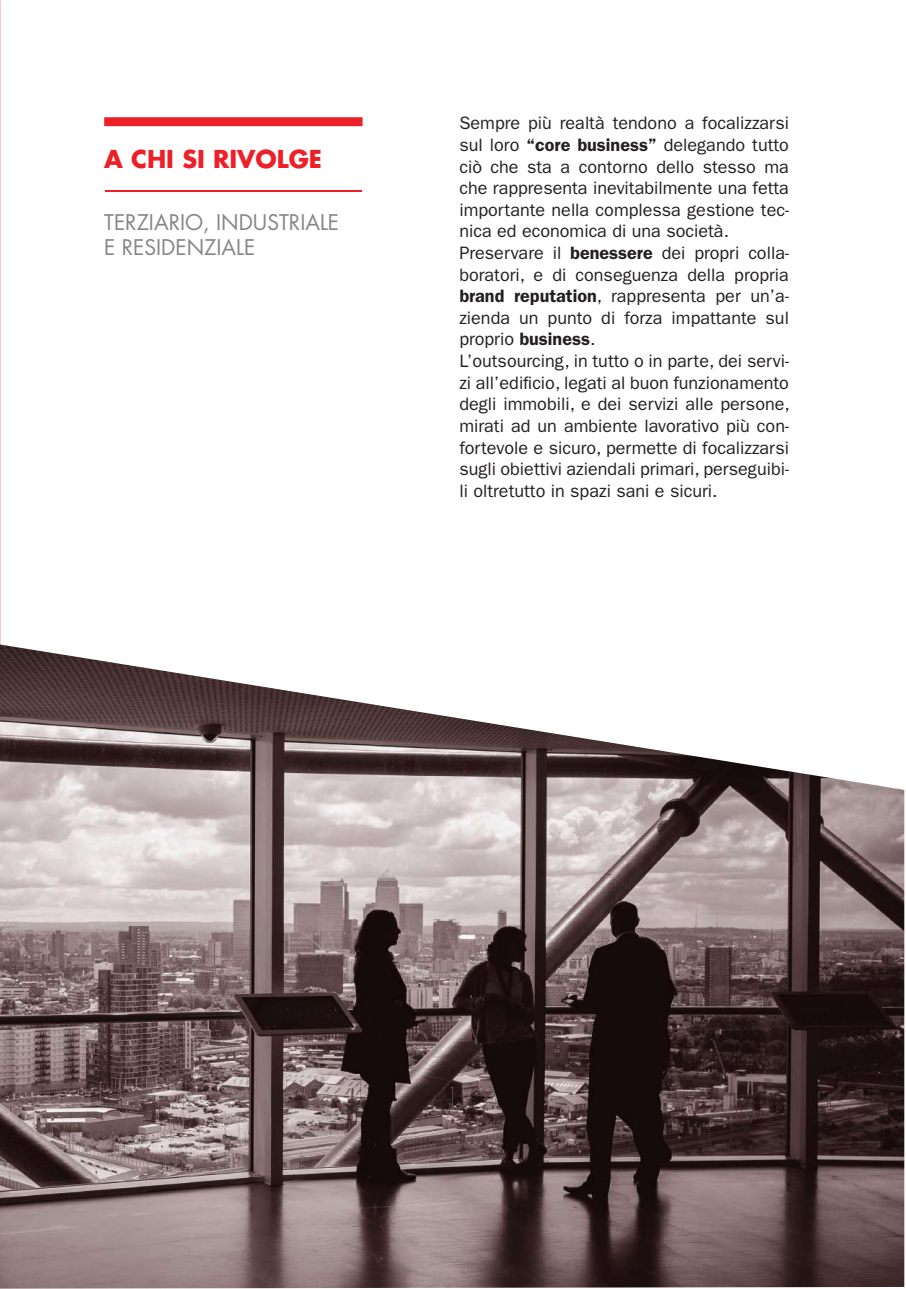
<style>
.page{position:relative;width:906px;height:1289px;background:#fff}
.page>*{position:absolute;margin:0;border:0;box-sizing:border-box;transform-origin:0 0}
.t1{font:700 24px "Futura Std";color:#ec2127}
.t2{font:21px/25.2px "Futura Std";color:#868689}
.t3{font:18px/21.6px "ITC Franklin Gothic Std";color:#231f20}
.s1{font-weight:600}
</style>
<div class="page">
<svg style="left:0;top:498px;width:1px;height:146px"></svg>
<div style="left:104px;top:117px;width:258px;height:9px;background:#ec2127;border:2px solid #ec2127"></div>
<img style="left:0;top:644px;width:904px;height:644px">
<hr style="left:105px;top:190px;width:257px;height:1px;background:#ec2127">
<h1 class="t1" style="left:104px;top:142px;width:219px">A CHI SI RIVOLGE</h1>
<p class="t2" style="left:104px;top:210px;width:236px">TERZIARIO, INDUSTRIALE<br>E RESIDENZIALE</p>
<p class="t3" style="left:459px;top:113px;width:332px">Sempre più realtà tendono a focalizzarsi sul loro <span class="s1">“core business”</span> delegando tutto ciò che sta a contorno dello stesso ma che rappresenta inevitabilmente una fetta importante nella complessa gestione tec&shy;nica ed economica di una società.<br>Preservare il <span class="s1">benessere</span> dei propri colla&shy;boratori, e di conseguenza della propria <span class="s1">brand reputation</span>, rappresenta per un’a&shy;zienda un punto di forza impattante sul proprio <span class="s1">business</span>.<br>L’outsourcing, in tutto o in parte, dei servi&shy;zi all’edificio, legati al buon funzionamento degli immobili, e dei servizi alle persone, mirati ad un ambiente lavorativo più con&shy;fortevole e sicuro, permette di focalizzarsi sugli obiettivi aziendali primari, perseguibi&shy;li oltretutto in spazi sani e sicuri.</p>
</div>
